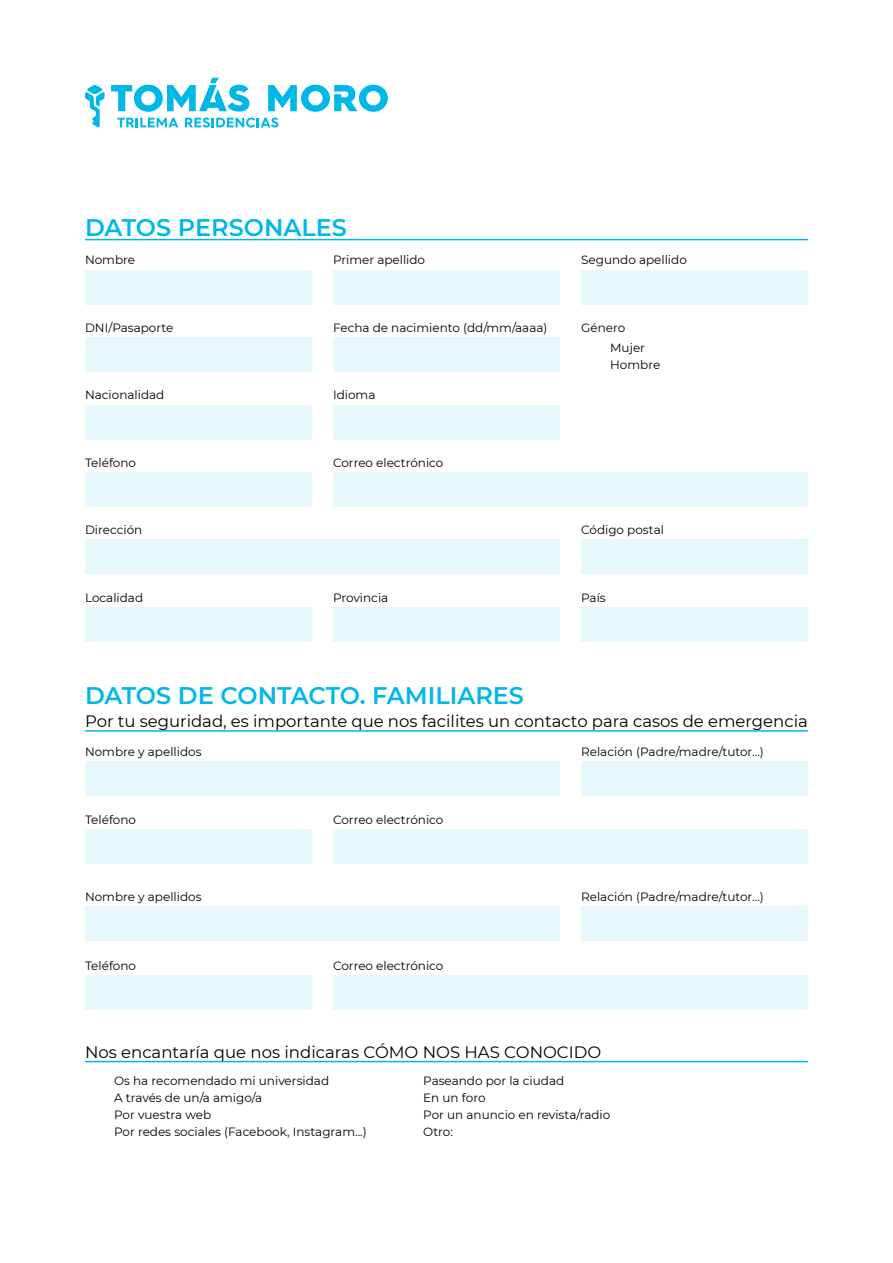
<style>
.page{position:relative;width:893px;height:1263px;background:#fff}
.page>*{position:absolute;margin:0;border:0;box-sizing:border-box;transform-origin:0 0}
.t1{font:600 24px "Montserrat";color:#00b8e7}
.t2{font:16.5px "Montserrat";color:#000}
.t3{font:12px/17px "Montserrat";color:#000}
</style>
<div class="page">
<svg style="left:85px;top:85px;width:20px;height:42px"></svg>
<svg style="left:111px;top:78px;width:138px;height:34px"></svg>
<svg style="left:268px;top:85px;width:120px;height:27px"></svg>
<svg style="left:117px;top:118px;width:61px;height:9px"></svg>
<svg style="left:185px;top:118px;width:94px;height:10px"></svg>
<div style="left:581px;top:270px;width:227px;height:34px;background:#e6f8fc"></div>
<div style="left:333px;top:270px;width:227px;height:34px;background:#e6f8fc"></div>
<div style="left:85px;top:338px;width:227px;height:34px;background:#e6f8fc"></div>
<div style="left:333px;top:338px;width:227px;height:34px;background:#e6f8fc"></div>
<div style="left:85px;top:405px;width:227px;height:34px;background:#e6f8fc"></div>
<div style="left:85px;top:472px;width:227px;height:35px;background:#e6f8fc"></div>
<div style="left:333px;top:472px;width:475px;height:35px;background:#e6f8fc"></div>
<div style="left:581px;top:540px;width:227px;height:34px;background:#e6f8fc"></div>
<div style="left:85px;top:607px;width:227px;height:34px;background:#e6f8fc"></div>
<div style="left:333px;top:607px;width:227px;height:34px;background:#e6f8fc"></div>
<div style="left:581px;top:607px;width:227px;height:34px;background:#e6f8fc"></div>
<div style="left:333px;top:405px;width:227px;height:34px;background:#e6f8fc"></div>
<div style="left:85px;top:270px;width:227px;height:34px;background:#e6f8fc"></div>
<div style="left:85px;top:540px;width:475px;height:34px;background:#e6f8fc"></div>
<div style="left:581px;top:761px;width:227px;height:34px;background:#e6f8fc"></div>
<div style="left:581px;top:907px;width:227px;height:34px;background:#e6f8fc"></div>
<div style="left:85px;top:761px;width:475px;height:34px;background:#e6f8fc"></div>
<div style="left:85px;top:907px;width:475px;height:34px;background:#e6f8fc"></div>
<div style="left:85px;top:830px;width:227px;height:34px;background:#e6f8fc"></div>
<div style="left:85px;top:975px;width:227px;height:34px;background:#e6f8fc"></div>
<div style="left:333px;top:830px;width:475px;height:34px;background:#e6f8fc"></div>
<div style="left:333px;top:975px;width:475px;height:34px;background:#e6f8fc"></div>
<hr style="left:85px;top:239px;width:723px;height:1px;background:#00b8e7">
<hr style="left:85px;top:730px;width:723px;height:2px;background:#00b8e7">
<hr style="left:85px;top:1061px;width:723px;height:1px;background:#00b8e7">
<h1 class="t1" style="left:85px;top:210px;width:263px">DATOS PERSONALES</h1>
<p class="t3" style="left:85px;top:251px;width:52px">Nombre</p>
<p class="t3" style="left:333px;top:251px;width:94px">Primer apellido</p>
<p class="t3" style="left:581px;top:251px;width:107px">Segundo apellido</p>
<p class="t3" style="left:85px;top:319px;width:90px">DNI/Pasaporte</p>
<p class="t3" style="left:333px;top:319px;width:216px">Fecha de nacimiento (dd/mm/aaaa)</p>
<p class="t3" style="left:581px;top:319px;width:46px">Género</p>
<p class="t3" style="left:85px;top:386px;width:81px">Nacionalidad</p>
<p class="t3" style="left:333px;top:386px;width:44px">Idioma</p>
<p class="t3" style="left:85px;top:454px;width:53px">Teléfono</p>
<p class="t3" style="left:333px;top:454px;width:112px">Correo electrónico</p>
<p class="t3" style="left:85px;top:521px;width:59px">Dirección</p>
<p class="t3" style="left:610px;top:339px;width:52px">Mujer<br>Hombre</p>
<p class="t3" style="left:581px;top:521px;width:84px">Código postal</p>
<p class="t3" style="left:85px;top:588px;width:60px">Localidad</p>
<p class="t3" style="left:333px;top:588px;width:57px">Provincia</p>
<p class="t3" style="left:581px;top:588px;width:26px">País</p>
<h1 class="t1" style="left:85px;top:678px;width:440px">DATOS DE CONTACTO. FAMILIARES</h1>
<h2 class="t2" style="left:85px;top:710px;width:724px">Por tu seguridad, es importante que nos facilites un contacto para casos de emergencia</h2>
<p class="t3" style="left:85px;top:742px;width:118px">Nombre y apellidos</p>
<p class="t3" style="left:581px;top:742px;width:184px">Relación (Padre/madre/tutor...)</p>
<p class="t3" style="left:85px;top:811px;width:53px">Teléfono</p>
<p class="t3" style="left:333px;top:811px;width:112px">Correo electrónico</p>
<p class="t3" style="left:85px;top:888px;width:118px">Nombre y apellidos</p>
<p class="t3" style="left:581px;top:888px;width:184px">Relación (Padre/madre/tutor...)</p>
<p class="t3" style="left:85px;top:956px;width:53px">Teléfono</p>
<p class="t3" style="left:333px;top:956px;width:112px">Correo electrónico</p>
<h2 class="t2" style="left:85px;top:1040px;width:518px">Nos encantaría que nos indicaras CÓMO NOS HAS CONOCIDO</h2>
<p class="t3" style="left:114px;top:1072px;width:254px">Os ha recomendado mi universidad<br>A través de un/a amigo/a<br>Por vuestra web<br>Por redes sociales (Facebook, Instagram...)</p>
<p class="t3" style="left:423px;top:1072px;width:189px">Paseando por la ciudad<br>En un foro<br>Por un anuncio en revista/radio<br>Otro:</p>
</div>
